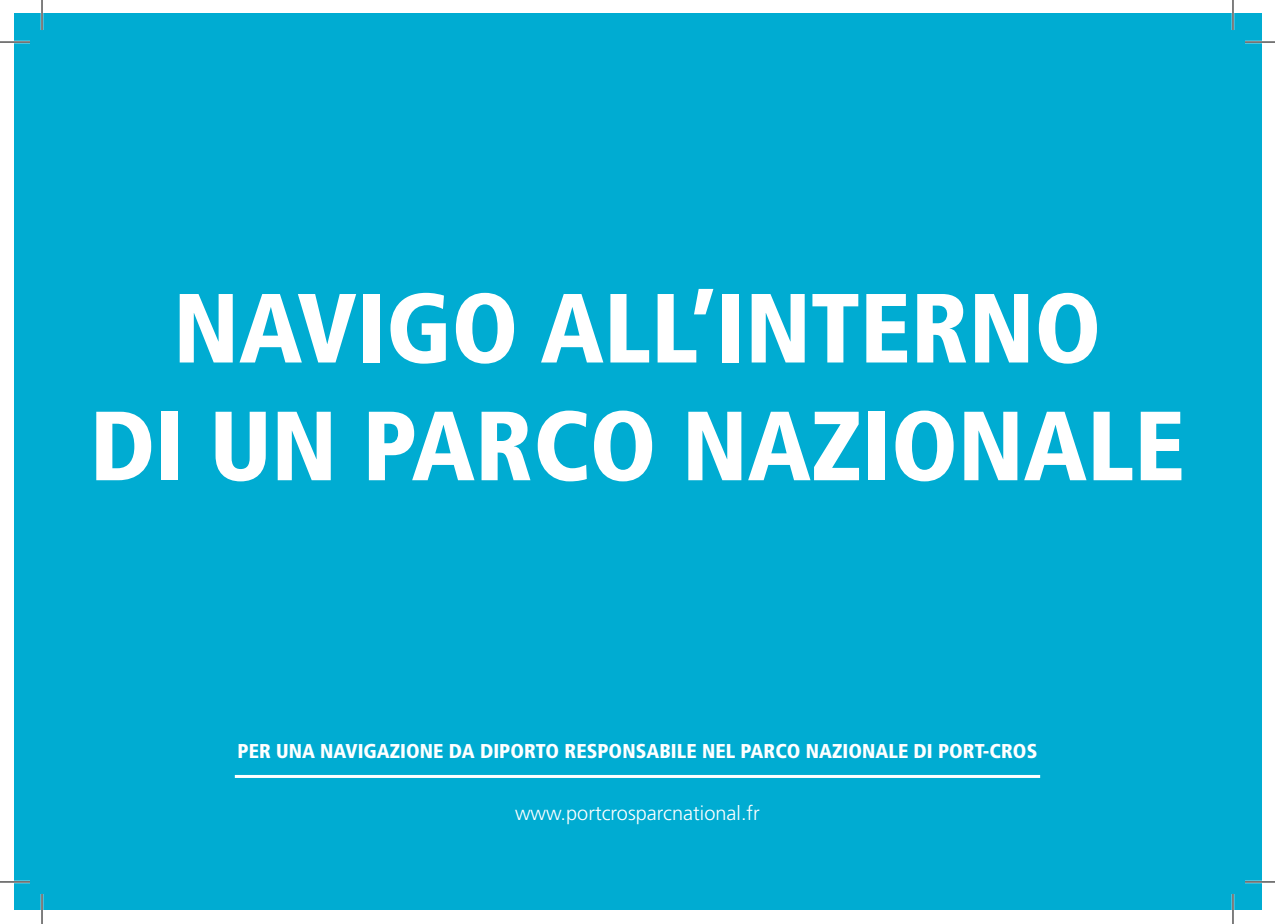
<style>
.page{position:relative;width:1275px;height:924px;background:#fff}
.page>*{position:absolute;margin:0;border:0;box-sizing:border-box;transform-origin:0 0}
.t1{font:900 condensed 98px/117.6px "Frutiger";color:#fff;text-align:center}
.t2{font:900 condensed 20px "Frutiger";color:#fff}
.t3{font:300 20px "Frutiger";color:#fff}
</style>
<div class="page">
<div style="left:14px;top:14px;width:1247px;height:895px;background:#00acd2"></div>
<hr style="left:235px;top:774px;width:805px;height:3px;background:#fff">
<hr style="left:0;top:41px;width:30px;height:2px;background:#fff">
<hr style="left:1245px;top:41px;width:30px;height:2px;background:#fff">
<hr style="left:0;top:880px;width:30px;height:2px;background:#fff">
<hr style="left:1245px;top:880px;width:30px;height:2px;background:#fff">
<hr style="left:41px;top:0;width:2px;height:30px;background:#fff">
<hr style="left:41px;top:893px;width:2px;height:30px;background:#fff">
<hr style="left:1231px;top:0;width:3px;height:30px;background:#fff">
<hr style="left:1231px;top:893px;width:3px;height:30px;background:#fff">
<hr style="left:0;top:42px;width:30px;height:1px;background:#000">
<hr style="left:1245px;top:42px;width:30px;height:1px;background:#000">
<hr style="left:0;top:881px;width:30px;height:1px;background:#000">
<hr style="left:1245px;top:881px;width:30px;height:1px;background:#000">
<hr style="left:42px;top:0;width:1px;height:30px;background:#000">
<hr style="left:42px;top:893px;width:1px;height:30px;background:#000">
<hr style="left:1232px;top:0;width:1px;height:30px;background:#000">
<hr style="left:1232px;top:893px;width:1px;height:30px;background:#000">
<h1 class="t1" style="left:90px;top:269px;width:1096px">NAVIGO ALL’INTERNO<br>DI UN PARCO NAZIONALE</h1>
<p class="t2" style="left:237px;top:738px;width:801px">PER UNA NAVIGAZIONE DA DIPORTO RESPONSABILE NEL PARCO NAZIONALE DI PORT-CROS</p>
<p class="t3" style="left:515px;top:801px;width:246px">www.portcrosparcnational.fr</p>
</div>
